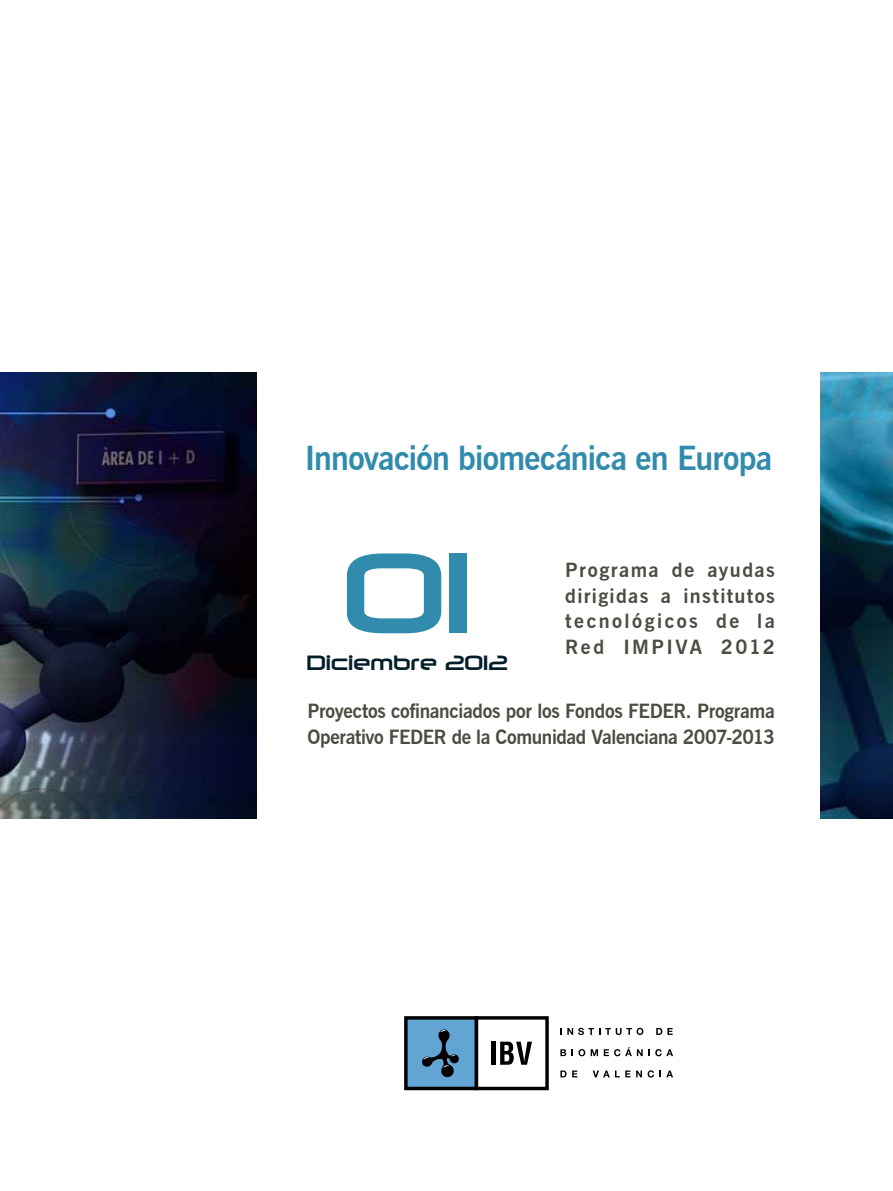
<style>
.page{position:relative;width:893px;height:1191px;background:#fff}
.page>*{position:absolute;margin:0;border:0;box-sizing:border-box;transform-origin:0 0}
.t1{font:108px "Neuropolitical";color:#318bad}
.t2{font:700 33px "News Gothic BT";letter-spacing:-.02em;color:#318bad}
.t3{font:700 19.5px/25.5px "News Gothic BT";letter-spacing:-.01em;color:#484e41}
.t4{font:700 19.5px "News Gothic BT";letter-spacing:.115em;color:#484e41}
.t5{font:19.5px "Neuropolitical";letter-spacing:.005em;color:#031e28}
</style>
<div class="page">
<img style="left:0;top:372px;width:257px;height:447px">
<div style="left:406px;top:1018px;width:70px;height:70px;background:#62a4d3"></div>
<div style="left:404px;top:1016px;width:74px;height:74px;border:3px solid #000"></div>
<div style="left:475px;top:1016px;width:74px;height:74px;border:3px solid #000"></div>
<div style="left:491px;top:1041px;width:5px;height:23px;background:#000"></div>
<svg style="left:500px;top:1041px;width:32px;height:23px"></svg>
<svg style="left:422px;top:1029px;width:37px;height:48px"></svg>
<svg style="left:560px;top:1070px;width:6px;height:7px"></svg>
<svg style="left:572px;top:1070px;width:5px;height:7px"></svg>
<svg style="left:593px;top:1070px;width:37px;height:7px"></svg>
<svg style="left:636px;top:1070px;width:6px;height:7px"></svg>
<svg style="left:648px;top:1070px;width:6px;height:7px"></svg>
<svg style="left:660px;top:1070px;width:13px;height:7px"></svg>
<svg style="left:560px;top:1049px;width:6px;height:7px"></svg>
<svg style="left:572px;top:1049px;width:13px;height:7px"></svg>
<svg style="left:591px;top:1049px;width:7px;height:7px"></svg>
<svg style="left:604px;top:1047px;width:69px;height:9px"></svg>
<svg style="left:560px;top:1027px;width:83px;height:8px"></svg>
<svg style="left:656px;top:1028px;width:17px;height:6px"></svg>
<img style="left:821px;top:372px;width:72px;height:447px">
<h2 class="t2" style="left:305px;top:438px;width:469px">Innovación biomecánica en Europa</h2>
<h1 class="t1" style="left:342px;top:524px;width:132px">01</h1>
<p class="t5" style="left:306px;top:650px;width:203px">Diciembre 2012</p>
<p class="t3" style="left:565px;top:557px;width:211px;text-align:justify">Programa de ayudas dirigidas a institutos tecnológicos de la</p>
<p class="t4" style="left:565px;top:635px;width:211px">Red IMPIVA 2012</p>
<p class="t3" style="left:307px;top:698px;width:469px">Proyectos cofinanciados por los Fondos FEDER. Programa<br>Operativo FEDER de la Comunidad Valenciana 2007-2013</p>
</div>
